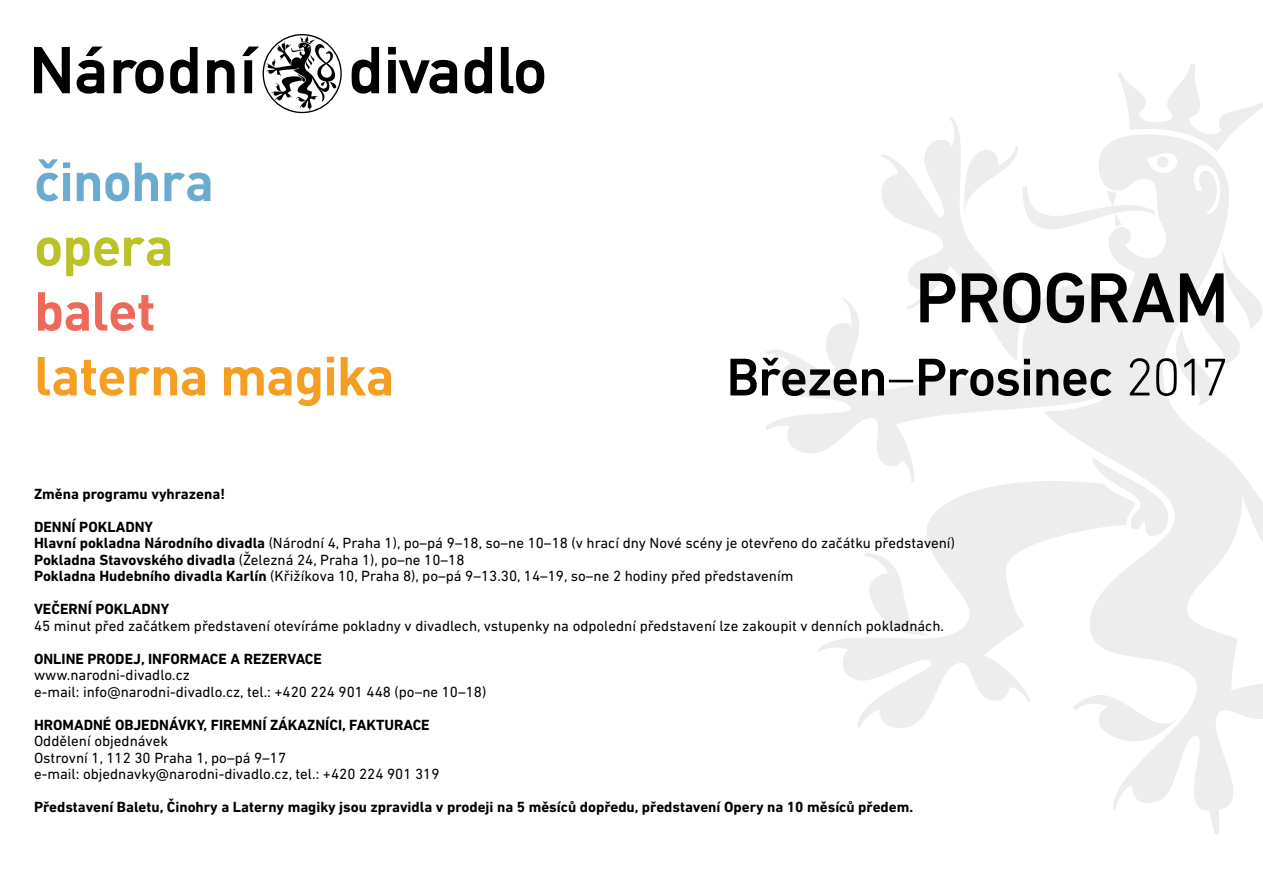
<style>
.page{position:relative;width:1263px;height:893px;background:#fff}
.page>*{position:absolute;margin:0;border:0;box-sizing:border-box;transform-origin:0 0}
.t1{font:500 72px "DIN Next LT Pro";letter-spacing:-.02em;color:#000}
.t2{font:500 54px "DIN Next LT Pro";letter-spacing:-.025em;color:#000}
.t3{font:700 54px "DINOT";letter-spacing:-.02em;color:#f59e24}
.t4{font:700 54px "DINOT";letter-spacing:-.02em;color:#6cabd0}
.t5{font:700 54px "DINOT";letter-spacing:-.015em;color:#bac225}
.t6{font:700 54px "DINOT";letter-spacing:-.015em;color:#ed6a5b}
.t7{font:15px/16.5px "DIN Next LT Pro";color:#000}
.t8{font:700 15px "DIN Next LT Pro";color:#000}
.s1{font-weight:300}
.s2{font-weight:700}
</style>
<div class="page">
<svg style="left:766px;top:64px;width:497px;height:770px"></svg>
<svg style="left:34px;top:34px;width:510px;height:79px"></svg>
<h2 class="t4" style="left:34px;top:146px;width:182px">činohra</h2>
<h2 class="t5" style="left:34px;top:211px;width:141px">opera</h2>
<h2 class="t6" style="left:34px;top:275px;width:123px">balet</h2>
<h2 class="t3" style="left:34px;top:340px;width:362px">laterna magika</h2>
<h1 class="t1" style="left:915px;top:256px;width:316px">program</h1>
<h2 class="t2" style="left:726px;top:346px;width:504px">Březen<span class="s1">–</span>Prosinec <span class="s1">2017</span></h2>
<p class="t8" style="left:34px;top:485px;width:192px">Změna programu vyhrazena!</p>
<p class="t7" style="left:34px;top:518px;width:922px"><span class="s2">DENNÍ POKLADNY<br>Hlavní pokladna Národního divadla</span> (Národní 4, Praha 1), po–pá 9–18, so–ne 10–18 (v hrací dny Nové scény je otevřeno do začátku představení)<br><span class="s2">Pokladna Stavovského divadla</span> (Železná 24, Praha 1), po–ne 10–18<br><span class="s2">Pokladna Hudebního divadla Karlín</span> (Křižíkova 10, Praha 8), po–pá 9–13.30, 14–19, so–ne 2 hodiny před představením</p>
<p class="t8" style="left:34px;top:600px;width:137px">VEČERNÍ POKLADNY</p>
<p class="t7" style="left:34px;top:617px;width:911px">45 minut před začátkem představení otevíráme pokladny v divadlech, vstupenky na odpolední představení lze zakoupit v denních pokladnách.</p>
<p class="t8" style="left:34px;top:650px;width:64px">Online prode</p>
<p class="t8" style="left:133px;top:650px;width:121px">j, informace a rezerva</p>
<p class="t8" style="left:305px;top:650px;width:17px">ce</p>
<p class="t7" style="left:34px;top:667px;width:454px">www.narodni-divadlo.cz<br>e-mail: info@narodni-divadlo.cz, tel.: +420 224 901 448 (po–ne 10–18)</p>
<p class="t8" style="left:34px;top:716px;width:51px">Hromadn</p>
<p class="t8" style="left:103px;top:716px;width:48px">é objedn</p>
<p class="t8" style="left:169px;top:716px;width:129px">ávky, firemní zákazní</p>
<p class="t8" style="left:329px;top:716px;width:100px">ci, fakturace</p>
<p class="t7" style="left:34px;top:733px;width:407px">Oddělení objednávek<br>Ostrovní 1, 112 30 Praha 1, po–pá 9–17<br>e-mail: objednavky@narodni-divadlo.cz, tel.: +420 224 901 319</p>
<p class="t8" style="left:34px;top:798px;width:881px">Představení Baletu, Činohry a Laterny magiky jsou zpravidla v prodeji na 5 měsíců dopředu, představení Opery na 10 měsíců předem.</p>
</div>
